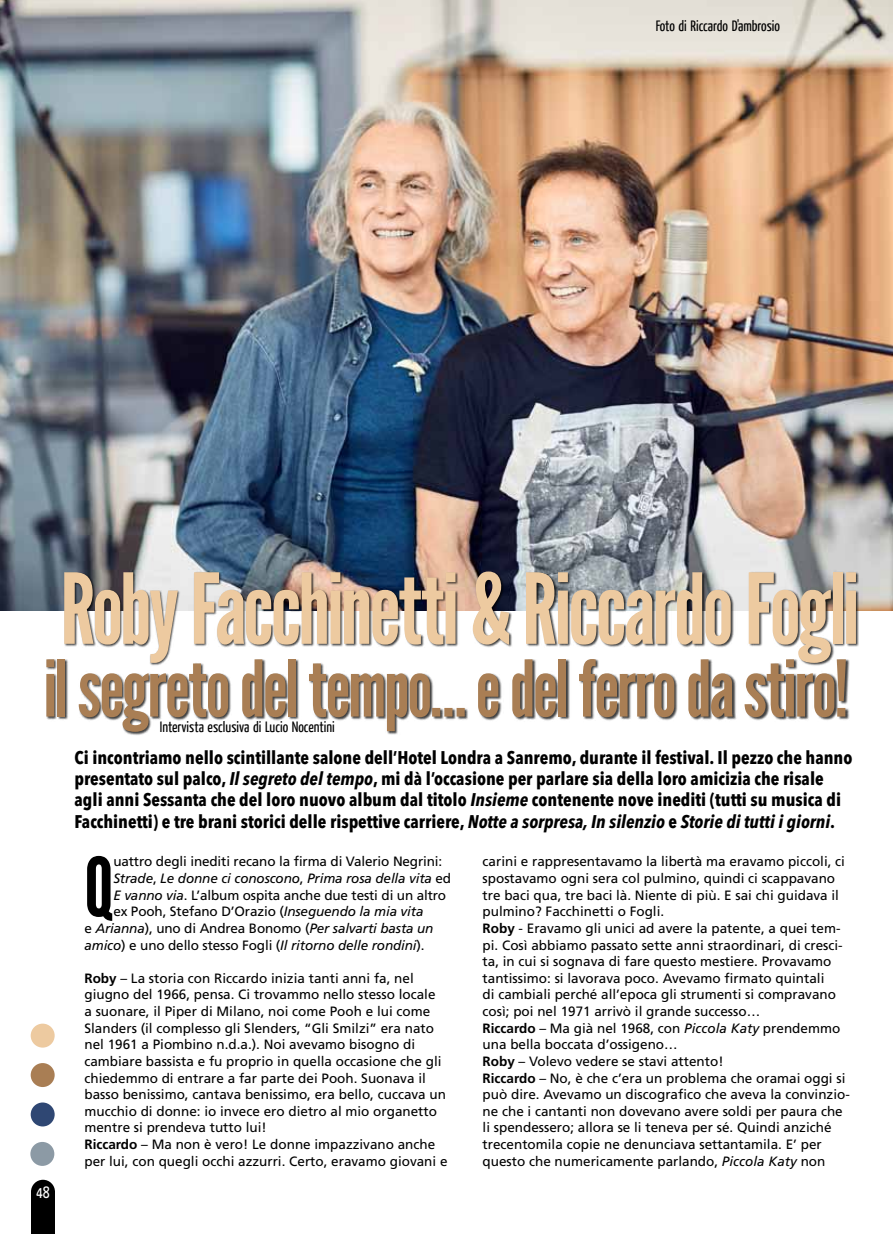
<style>
.page{position:relative;width:893px;height:1234px;background:#fff}
.page>*{position:absolute;margin:0;border:0;box-sizing:border-box;transform-origin:0 0}
.t1{font:97.2px "League Gothic";letter-spacing:-.035em;color:#edcaa0}
.t2{font:81.3px "League Gothic";color:#000}
.t3{font:77.85px "League Gothic";letter-spacing:-.03em;color:#a97e54}
.t4{font:700 condensed 18.15px/21.3px "Avenir Next LT Pro";color:#000}
.t5{font:16.5px "Yanone Kaffeesatz";color:#fff}
.t6{font:15px "Yanone Kaffeesatz";color:#000}
.t7{font:13.5px/16.6px "Frutiger";color:#000}
.t8{font:italic 13.5px "Frutiger";letter-spacing:-.01em;color:#000}
.s1{font-style:italic}
.s2{font-style:normal}
.s3{font-weight:700}
</style>
<div class="page">
<img style="left:0;top:0;width:892px;height:610px">
<div style="left:46px;top:658px;width:803px;height:77px;background:#000;opacity:.75"></div>
<div style="left:31px;top:1179px;width:24px;height:24px;background:#000;border-radius:50%"></div>
<div style="left:31px;top:1191px;width:24px;height:42px;background:#000"></div>
<div style="left:30px;top:1141px;width:24px;height:24px;background:#8c9aa5;border-radius:50%"></div>
<div style="left:31px;top:1102px;width:24px;height:24px;background:#2f4773;border-radius:50%"></div>
<div style="left:31px;top:1062px;width:24px;height:24px;background:#a97e54;border-radius:50%"></div>
<div style="left:31px;top:1023px;width:24px;height:24px;background:#edcaa0;border-radius:50%"></div>
<div style="left:64px;top:571px;width:795px;height:95px;background:#000;opacity:.75"></div>
<p class="t6" style="left:656px;top:16px;width:126px">Foto di Riccardo D'ambrosio</p>
<h1 class="t1" style="left:60px;top:551px;width:801px">Roby Facchinetti &amp; Riccardo Fogli</h1>
<h3 class="t3" style="left:43px;top:642px;width:807px">il segreto del tempo… e del ferro da stiro!</h3>
<p class="t4" style="left:74px;top:746px;width:779px">Ci incontriamo nello scintillante salone dell’Hotel Londra a Sanremo, durante il festival. Il pezzo che hanno presentato sul palco, <span class="s1">Il segreto del tempo</span>, mi dà l’occasione per parlare sia della loro amicizia che risale agli anni Sessanta che del loro nuovo album dal titolo <span class="s1">Insieme</span> contenente nove inediti (tutti su musica di Facchinetti) e tre brani storici delle rispettive carriere, <span class="s1">Notte a sorpresa, In silenzio</span> e <span class="s1">Storie di tutti i giorni</span>.</p>
<p class="t6" style="left:160px;top:717px;width:177px">Intervista esclusiva di Lucio Nocentini</p>
<p class="t5" style="left:36px;top:1180px;width:15px">48</p>
<h2 class="t2" style="left:84px;top:838px;width:30px">Q</h2>
<p class="t7" style="left:113px;top:853px;width:330px">uattro degli inediti recano la firma di Valerio Negrini:</p>
<p class="t8" style="left:113px;top:870px;width:339px">Strade<span class="s2">,</span> Le donne ci conoscono<span class="s2">,</span> Prima rosa della vita <span class="s2">ed</span></p>
<p class="t7" style="left:113px;top:886px;width:334px"><span class="s1">E vanno via</span>. L’album ospita anche due testi di un altro</p>
<p class="t7" style="left:113px;top:903px;width:312px">ex Pooh, Stefano D’Orazio (<span class="s1">Inseguendo la mia vita</span></p>
<p class="t8" style="left:84px;top:920px;width:351px"><span class="s2">e</span> Arianna<span class="s2">), uno di Andrea Bonomo (</span>Per salvarti basta un</p>
<p class="t8" style="left:84px;top:936px;width:342px">amico<span class="s2">) e uno dello stesso Fogli (</span>Il ritorno delle rondini<span class="s2">).</span></p>
<p class="t7" style="left:84px;top:969px;width:365px"><span class="s3">Roby</span> – La storia con Riccardo inizia tanti anni fa, nel giugno del 1966, pensa. Ci trovammo nello stesso locale<br>a suonare, il Piper di Milano, noi come Pooh e lui come Slanders (il complesso gli Slenders, “Gli Smilzi” era nato nel 1961 a Piombino n.d.a.). Noi avevamo bisogno di cambiare bassista e fu proprio in quella occasione che gli chiedemmo di entrare a far parte dei Pooh. Suonava il basso benissimo, cantava benissimo, era bello, cuccava un mucchio di donne: io invece ero dietro al mio organetto mentre si prendeva tutto lui!<br><span class="s3">Riccardo</span> – Ma non è vero! Le donne impazzivano anche per lui, con quegli occhi azzurri. Certo, eravamo giovani e</p>
<p class="t7" style="left:483px;top:853px;width:369px">carini e rappresentavamo la libertà ma eravamo piccoli, ci spostavamo ogni sera col pulmino, quindi ci scappavano tre baci qua, tre baci là. Niente di più. E sai chi guidava il pulmino? Facchinetti o Fogli.<br><span class="s3">Roby</span> - Eravamo gli unici ad avere la patente, a quei tem&shy;pi. Così abbiamo passato sette anni straordinari, di cresci&shy;ta, in cui si sognava di fare questo mestiere. Provavamo tantissimo: si lavorava poco. Avevamo firmato quintali<br>di cambiali perché all’epoca gli strumenti si compravano così; poi nel 1971 arrivò il grande successo…<br><span class="s3">Riccardo</span> – Ma già nel 1968, con <span class="s1">Piccola Katy</span> prendemmo una bella boccata d’ossigeno…<br><span class="s3">Roby</span> – Volevo vedere se stavi attento!<br><span class="s3">Riccardo</span> – No, è che c’era un problema che oramai oggi si può dire. Avevamo un discografico che aveva la convinzio&shy;ne che i cantanti non dovevano avere soldi per paura che li spendessero; allora se li teneva per sé. Quindi anziché trecentomila copie ne denunciava settantamila. E’ per questo che numericamente parlando, <span class="s1">Piccola Katy</span> non</p>
</div>
